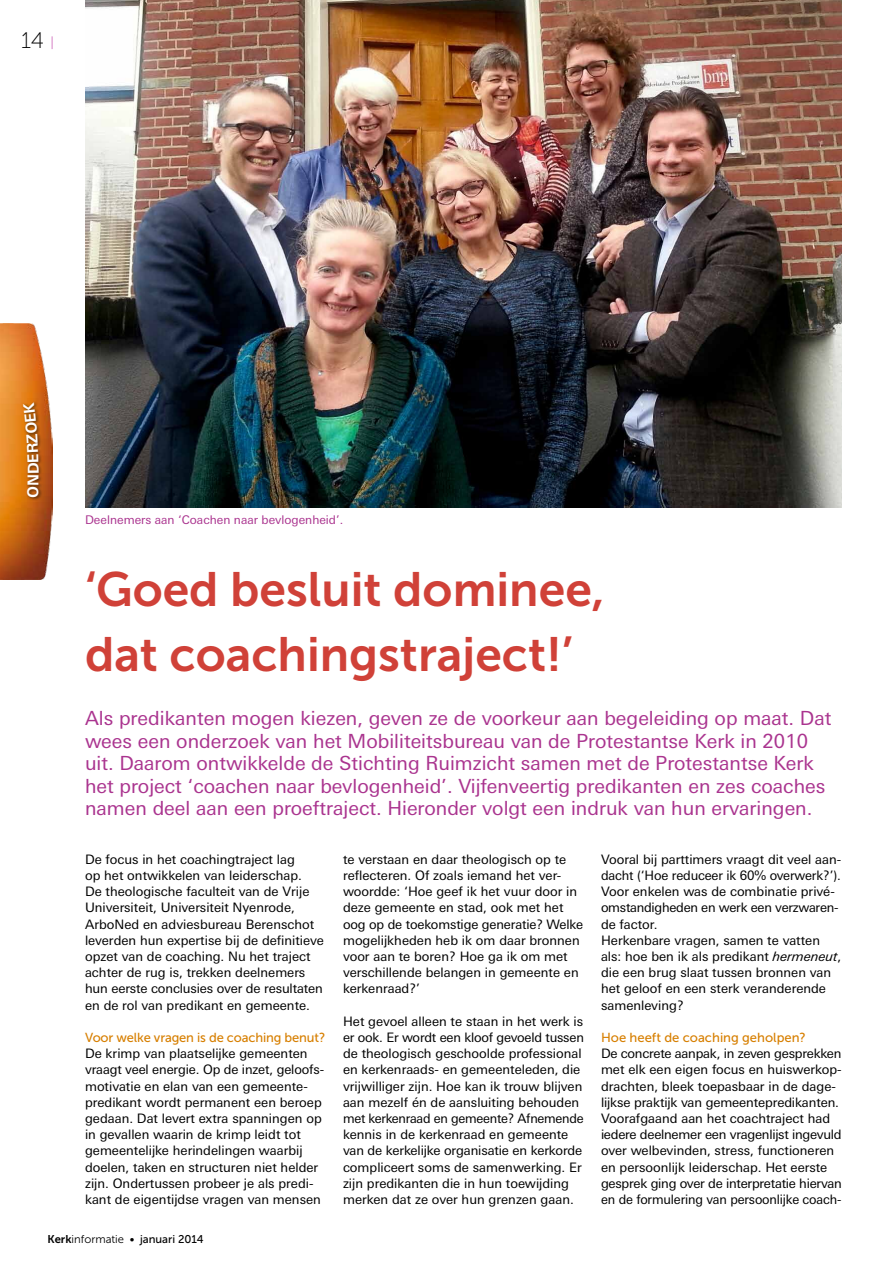
<style>
.page{position:relative;width:893px;height:1263px;background:#fff}
.page>*{position:absolute;margin:0;border:0;box-sizing:border-box;transform-origin:0 0}
.t1{font:48px/64.5px "Museo Sans 700";color:#d04138}
.t2{font:22.5px "Museo Sans 100";color:#000}
.t3{font:19.5px/22.5px "Linotype Univers Basic";color:#aa348f}
.t4{font:700 15px "Linotype Univers Basic";color:#fff}
.t5{font:13.05px/16.2px "Linotype Univers Basic";color:#000}
.t6{font:13.05px "Museo Sans 500";letter-spacing:-.005em;color:#d77f00}
.t7{font:12px "Linotype Univers Basic";color:#aa348f}
.t8{font:11.25px "Museo Sans 500";color:#000}
.s1{font-size:13.5px;color:#bf37a4}
.s2{font-style:italic}
.s3{font-family:"Museo Sans 700"}
.s4{font-family:"Museo Sans 300"}
</style>
<div class="page">
<img style="left:0;top:323px;width:53px;height:256px">
<div style="left:21px;top:400px;width:21px;height:101px;background:#000;opacity:.6"></div>
<img style="left:85px;top:0;width:757px;height:507px">
<svg style="left:27px;top:487px;width:12px;height:10px"></svg>
<svg style="left:23px;top:402px;width:16px;height:71px"></svg>
<h2 class="t2" style="left:21px;top:29px;width:34px">14 <span class="s1">|</span></h2>
<p class="t4" style="left:24px;top:486px;width:14px;rotate:-90deg">n</p>
<p class="t7" style="left:85px;top:512px;width:260px">Deelnemers aan ‘Coachen naar bevlogenheid’.</p>
<h1 class="t1" style="left:85px;top:558px;width:521px">‘Goed besluit dominee, dat coachingstraject!’</h1>
<p class="t3" style="left:85px;top:707px;width:748px">Als predikanten mogen kiezen, geven ze de voorkeur aan begeleiding op maat. Dat wees een onderzoek van het Mobiliteitsbureau van de Protestantse Kerk in 2010 uit. Daarom ontwikkelde de Stichting Ruimzicht samen met de Protestantse Kerk het project ‘coachen naar bevlogenheid’. Vijfenveertig predikanten en zes coaches namen deel aan een proeftraject. Hieronder volgt een indruk van hun ervaringen.</p>
<p class="t5" style="left:343px;top:851px;width:242px">te verstaan en daar theologisch op te reflecteren. Of zoals iemand het ver&shy;woordde: ‘Hoe geef ik het vuur door in deze gemeente en stad, ook met het oog op de toekomstige generatie? Welke mogelijkheden heb ik om daar bronnen voor aan te boren? Hoe ga ik om met verschillende belangen in gemeente en kerkenraad?’</p>
<p class="t5" style="left:343px;top:1013px;width:242px">Het gevoel alleen te staan in het werk is er ook. Er wordt een kloof gevoeld tussen de theologisch geschoolde professional en kerkenraads- en gemeenteleden, die vrijwilliger zijn. Hoe kan ik trouw blijven aan mezelf én de aansluiting behouden met kerkenraad en gemeente? Afnemende kennis in de kerkenraad en gemeente van de kerkelijke organisatie en kerkorde compliceert soms de samenwerking. Er zijn predikanten die in hun toewijding merken dat ze over hun grenzen gaan.</p>
<p class="t5" style="left:85px;top:851px;width:240px">De focus in het coachingtraject lag<br>op het ontwikkelen van leiderschap.<br>De theologische faculteit van de Vrije Universiteit, Universiteit Nyenrode, ArboNed en adviesbureau Berenschot leverden hun expertise bij de definitieve opzet van de coaching. Nu het traject achter de rug is, trekken deelnemers hun eerste conclusies over de resultaten en de rol van predikant en gemeente.</p>
<p class="t6" style="left:85px;top:1030px;width:242px">Voor welke vragen is de coaching benut?</p>
<p class="t5" style="left:85px;top:1045px;width:240px">De krimp van plaatselijke gemeenten vraagt veel energie. Op de inzet, geloofs&shy;motivatie en elan van een gemeente&shy;predikant wordt permanent een beroep gedaan. Dat levert extra spanningen op in gevallen waarin de krimp leidt tot gemeentelijke herindelingen waarbij doelen, taken en structuren niet helder zijn. Ondertussen probeer je als predi&shy;kant de eigentijdse vragen van mensen</p>
<p class="t5" style="left:601px;top:851px;width:242px">Vooral bij parttimers vraagt dit veel aan&shy;dacht (‘Hoe reduceer ik 60% overwerk?’).<br>Voor enkelen was de combinatie privé&shy;omstandigheden en werk een verzwaren&shy;de factor.<br>Herkenbare vragen, samen te vatten als: hoe ben ik als predikant <span class="s2">hermeneut</span>, die een brug slaat tussen bronnen van het geloof en een sterk veranderende samenleving?</p>
<p class="t6" style="left:601px;top:1030px;width:206px">Hoe heeft de coaching geholpen?</p>
<p class="t5" style="left:601px;top:1045px;width:242px">De concrete aanpak, in zeven gesprekken met elk een eigen focus en huiswerkop&shy;drachten, bleek toepasbaar in de dage&shy;lijkse praktijk van gemeentepredikanten.<br>Voorafgaand aan het coachtraject had iedere deelnemer een vragenlijst ingevuld over welbevinden, stress, functioneren en persoonlijk leiderschap. Het eerste gesprek ging over de interpretatie hiervan en de formulering van persoonlijke coach-</p>
<p class="t8" style="left:48px;top:1233px;width:158px"><span class="s3">Kerk</span><span class="s4">informatie</span> • januari 2014</p>
</div>
